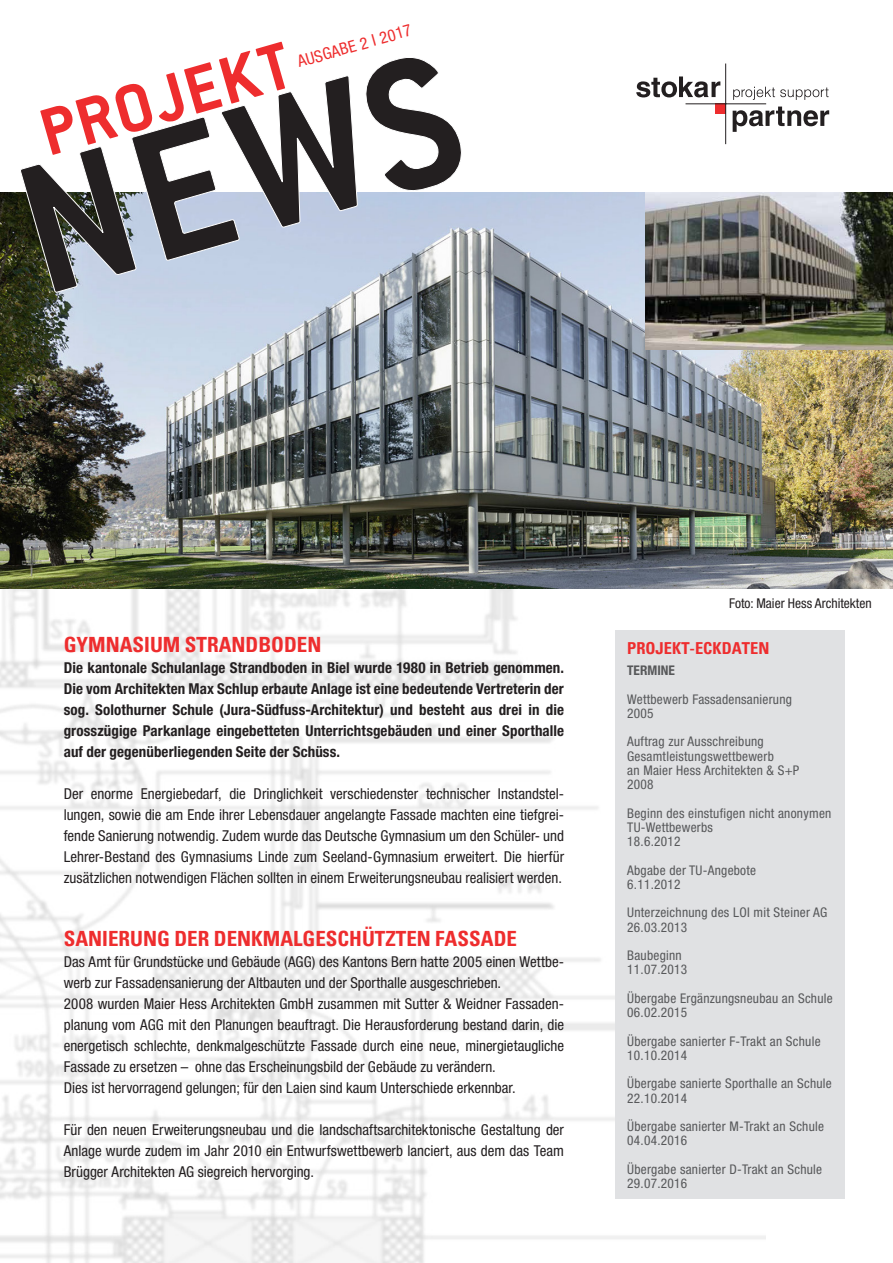
<style>
.page{position:relative;width:893px;height:1263px;background:#fff}
.page>*{position:absolute;margin:0;border:0;box-sizing:border-box;transform-origin:0 0}
.SP_Lauftext{font:700 condensed 21px "Univers";color:#ee2d2e}
.t1{font:700 condensed 16.5px "Univers";color:#ee2d2e}
.SP_Titel_Lead_Rot{font:condensed 16.5px "Helvetica Neue LT Std";color:#ee2d2e}
.SP_Lauftext-2{font:condensed 15px/21px "Helvetica Neue LT Std";color:#231f20;text-align:justify}
.SP_Lauftext-3{font:700 condensed 15px/21px "Helvetica Neue LT Std";letter-spacing:.005em;color:#231f20;text-align:justify}
.t2{font:condensed 13.5px "Helvetica Neue LT Std";color:#231f20}
.SP_Tabelle_Eckdaten{font:condensed 13.35px/14.2px "Helvetica Neue LT Std";letter-spacing:.02em;color:#57585a}
.t3{font:700 condensed 13.35px "Helvetica Neue LT Std";color:#57585a}
</style>
<div class="page">
<div style="left:615px;top:631px;width:230px;height:568px;background:#e0e1e3"></div>
<img style="left:0;top:192px;width:893px;height:397px">
<img style="left:645px;top:192px;width:248px;height:158px">
<svg style="left:239px;top:42px;width:45px;height:14px"></svg>
<svg style="left:20px;top:56px;width:446px;height:237px"></svg>
<div style="left:716px;top:104px;width:10px;height:10px;background:#ee2d2e"></div>
<hr style="left:725px;top:64px;width:1px;height:80px;background:#231f20">
<hr style="left:685px;top:104px;width:81px;height:1px;background:#231f20">
<svg style="left:636px;top:76px;width:84px;height:21px"></svg>
<svg style="left:733px;top:107px;width:96px;height:25px"></svg>
<svg style="left:733px;top:87px;width:96px;height:13px"></svg>
<p class="SP_Titel_Lead_Rot" style="left:295px;top:53px;width:119px;rotate:-16deg">AUSGABE 2 I 2017</p>
<p class="SP_Lauftext" style="left:64px;top:631px;width:259px">GYMNASIUM STRANDBODEN</p>
<p class="SP_Lauftext-3" style="left:64px;top:657px;width:502px">Die kantonale Schulanlage Strandboden in Biel wurde 1980 in Betrieb genommen.<br>Die vom Architekten Max Schlup erbaute Anlage ist eine bedeutende Vertreterin der sog. Solothurner Schule (Jura-Südfuss-Architektur) und besteht aus drei in die grosszügige Parkanlage eingebetteten Unterrichtsgebäuden und einer Sporthalle auf der gegenüberliegenden Seite der Schüss.</p>
<p class="SP_Lauftext-2" style="left:64px;top:783px;width:502px">Der enorme Energiebedarf, die Dringlichkeit verschiedenster technischer Instandstel&shy;lungen, sowie die am Ende ihrer Lebensdauer angelangte Fassade machten eine tiefgrei&shy;fende Sanierung notwendig. Zudem wurde das Deutsche Gymnasium um den Schüler- und Lehrer-Bestand des Gymnasiums Linde zum Seeland-Gymnasium erweitert. Die hierfür zusätzlichen notwendigen Flächen sollten in einem Erweiterungsneubau realisiert werden.</p>
<p class="SP_Lauftext" style="left:64px;top:925px;width:455px">SANIERUNG DER DENKMALGESCHÜTZTEN FASSADE</p>
<p class="SP_Lauftext-2" style="left:64px;top:951px;width:502px">Das Amt für Grundstücke und Gebäude (AGG) des Kantons Bern hatte 2005 einen Wettbe&shy;werb zur Fassadensanierung der Altbauten und der Sporthalle ausgeschrieben.</p>
<p class="SP_Lauftext-2" style="left:64px;top:993px;width:502px">2008 wurden Maier Hess Architekten GmbH zusammen mit Sutter &amp; Weidner Fassaden&shy;planung vom AGG mit den Planungen beauftragt. Die Herausforderung bestand darin, die energetisch schlechte, denkmalgeschützte Fassade durch eine neue, minergietaugliche Fassade zu ersetzen – ohne das Erscheinungsbild der Gebäude zu verändern.</p>
<p class="SP_Lauftext-2" style="left:64px;top:1077px;width:454px">Dies ist hervorragend gelungen; für den Laien sind kaum Unterschiede erkennbar.</p>
<p class="SP_Lauftext-2" style="left:64px;top:1119px;width:502px">Für den neuen Erweiterungsneubau und die landschaftsarchitektonische Gestaltung der Anlage wurde zudem im Jahr 2010 ein Entwurfswettbewerb lanciert, aus dem das Team Brügger Architekten AG siegreich hervorging.</p>
<p class="t2" style="left:729px;top:595px;width:144px">Foto: Maier Hess Architekten</p>
<p class="t1" style="left:627px;top:638px;width:144px">PROJEKT-ECKDATEN</p>
<p class="t3" style="left:627px;top:662px;width:49px">TERMINE</p>
<p class="SP_Tabelle_Eckdaten" style="left:627px;top:692px;width:166px">Wettbewerb Fassadensanierung</p>
<p class="SP_Tabelle_Eckdaten" style="left:627px;top:706px;width:28px">2005</p>
<p class="SP_Tabelle_Eckdaten" style="left:627px;top:734px;width:174px">Auftrag zur Ausschreibung<br>Gesamtleistungswettbewerb<br>an Maier Hess Architekten &amp; S+P</p>
<p class="SP_Tabelle_Eckdaten" style="left:627px;top:777px;width:28px">2008</p>
<p class="SP_Tabelle_Eckdaten" style="left:627px;top:806px;width:206px">Beginn des einstufigen nicht anonymen<br>TU-Wettbewerbs</p>
<p class="SP_Tabelle_Eckdaten" style="left:627px;top:834px;width:55px">18.6.2012</p>
<p class="SP_Tabelle_Eckdaten" style="left:627px;top:863px;width:130px">Abgabe der TU-Angebote</p>
<p class="SP_Tabelle_Eckdaten" style="left:627px;top:877px;width:55px">6.11.2012</p>
<p class="SP_Tabelle_Eckdaten" style="left:627px;top:905px;width:202px">Unterzeichnung des LOI mit Steiner AG<br>26.03.2013</p>
<p class="SP_Tabelle_Eckdaten" style="left:627px;top:948px;width:62px">Baubeginn<br>11.07.2013</p>
<p class="SP_Tabelle_Eckdaten" style="left:627px;top:991px;width:207px">Übergabe Ergänzungsneubau an Schule<br>06.02.2015</p>
<p class="SP_Tabelle_Eckdaten" style="left:627px;top:1034px;width:195px">Übergabe sanierter F-Trakt an Schule<br>10.10.2014</p>
<p class="SP_Tabelle_Eckdaten" style="left:627px;top:1076px;width:206px">Übergabe sanierte Sporthalle an Schule<br>22.10.2014</p>
<p class="SP_Tabelle_Eckdaten" style="left:627px;top:1119px;width:198px">Übergabe sanierter M-Trakt an Schule<br>04.04.2016</p>
<p class="SP_Tabelle_Eckdaten" style="left:627px;top:1162px;width:196px">Übergabe sanierter D-Trakt an Schule<br>29.07.2016</p>
</div>
